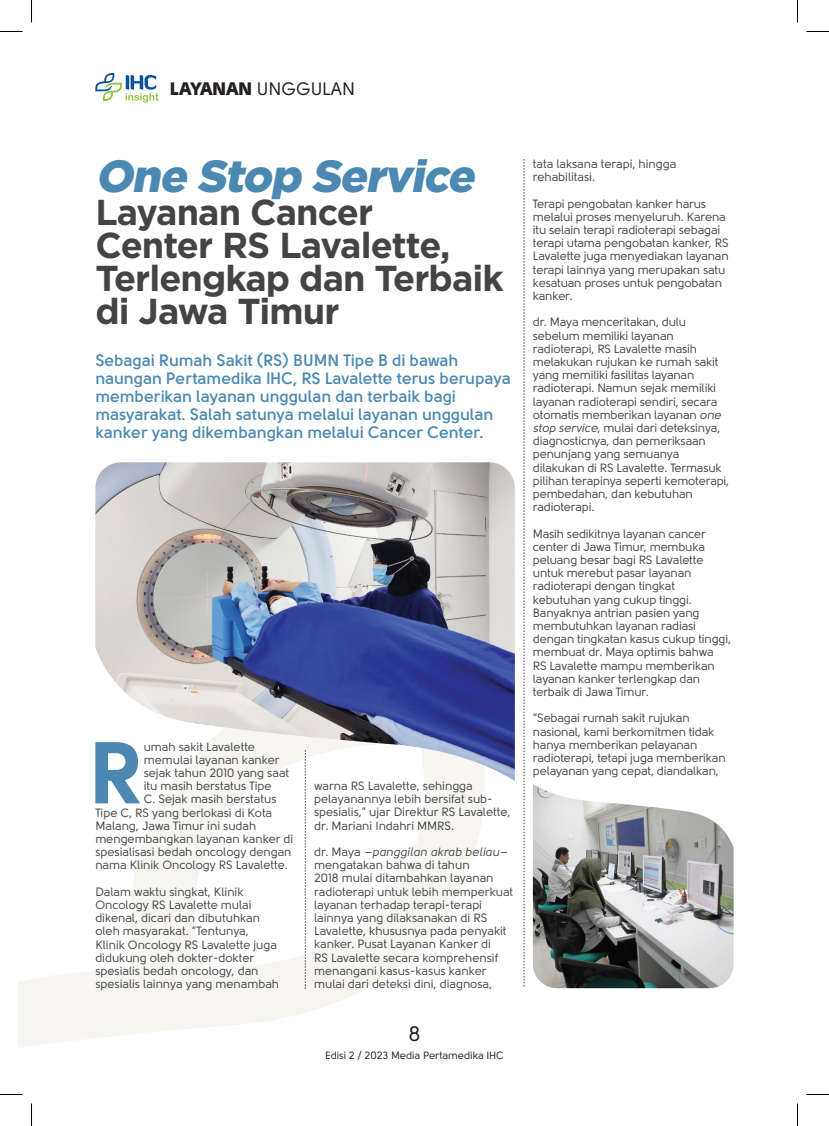
<style>
.page{position:relative;width:829px;height:1126px;background:#fff}
.page>*{position:absolute;margin:0;border:0;box-sizing:border-box;transform-origin:0 0}
.t1{font:87.45px "Solomon Sans Bold";color:#4b89b2}
.t2{font:italic 900 45px "Gotham Pro";color:#4b89b2}
.t3{font:700 36px/33px "Gotham Pro";letter-spacing:-.025em;color:#434445}
.t4{font:21px "Solomon";color:#231f20}
.t5{font:18px "Solomon";color:#231f20}
.t6{font:700 16.5px/18.1px "Solomon Sans Semi";letter-spacing:-.01em;color:#4b89b2}
.t7{font:12px/13.2px "Solomon";letter-spacing:-.01em;color:#434445}
.t8{font:12px "Solomon Sans Normal Italic";color:#434445}
.t9{font:10.5px "Solomon";color:#231f20}
.s1{font-family:"Solomon Sans Black"}
.s2{font-family:"Solomon"}
.s3{font-family:"Solomon Sans Normal Italic"}
</style>
<div class="page">
<svg style="left:19px;top:781px;width:466px;height:314px"></svg>
<img style="left:95px;top:462px;width:419px;height:319px">
<img style="left:532px;top:784px;width:201px;height:204px">
<svg style="left:305px;top:750px;width:1px;height:239px"></svg>
<svg style="left:523px;top:159px;width:1px;height:827px"></svg>
<svg style="left:95px;top:72px;width:64px;height:31px"></svg>
<svg style="left:0;top:31px;width:22px;height:1px"></svg>
<svg style="left:806px;top:31px;width:22px;height:1px"></svg>
<svg style="left:0;top:1094px;width:22px;height:1px"></svg>
<svg style="left:806px;top:1094px;width:22px;height:1px"></svg>
<svg style="left:31px;top:0;width:1px;height:22px"></svg>
<svg style="left:31px;top:1103px;width:1px;height:23px"></svg>
<svg style="left:797px;top:0;width:1px;height:22px"></svg>
<svg style="left:797px;top:1103px;width:1px;height:23px"></svg>
<h3 class="t5" style="left:170px;top:79px;width:186px"><span class="s1">LAYANAN</span> UNGGULAN</h3>
<h2 class="t2" style="left:95px;top:150px;width:389px">One Stop Service</h2>
<h3 class="t3" style="left:95px;top:195px;width:410px">Layanan Cancer<br>Center RS Lavalette,<br>Terlengkap dan Terbaik di Jawa Timur</h3>
<p class="t6" style="left:95px;top:351px;width:417px">Sebagai Rumah Sakit (RS) BUMN Tipe B di bawah naungan Pertamedika IHC, RS Lavalette terus berupaya memberikan layanan unggulan dan terbaik bagi masyarakat. Salah satunya melalui layanan unggulan kanker yang dikembangkan melalui Cancer Center.</p>
<h1 class="t1" style="left:89px;top:721px;width:56px">R</h1>
<p class="t7" style="left:144px;top:740px;width:113px">umah sakit Lavalette</p>
<p class="t7" style="left:144px;top:753px;width:137px">memulai layanan kanker</p>
<p class="t7" style="left:144px;top:766px;width:147px">sejak tahun 2010 yang saat</p>
<p class="t7" style="left:144px;top:780px;width:129px">itu masih berstatus Tipe</p>
<p class="t7" style="left:144px;top:793px;width:134px">C. Sejak masih berstatus</p>
<p class="t7" style="left:95px;top:806px;width:178px">Tipe C, RS yang berlokasi di Kota</p>
<p class="t7" style="left:95px;top:819px;width:162px">Malang, Jawa Timur ini sudah</p>
<p class="t7" style="left:95px;top:832px;width:199px">mengembangkan layanan kanker di</p>
<p class="t7" style="left:95px;top:846px;width:198px">spesialisasi bedah oncology dengan</p>
<p class="t7" style="left:95px;top:859px;width:194px">nama Klinik Oncology RS Lavalette.</p>
<p class="t7" style="left:95px;top:885px;width:185px">Dalam waktu singkat, Klinik<br>Oncology RS Lavalette mulai dikenal, dicari dan dibutuhkan oleh masyarakat. “Tentunya,<br>Klinik Oncology RS Lavalette juga didukung oleh dokter-dokter spesialis bedah oncology, dan spesialis lainnya yang menambah</p>
<p class="t7" style="left:314px;top:779px;width:198px">warna RS Lavalette, sehingga pelayanannya lebih bersifat sub&shy;spesialis,” ujar Direktur RS Lavalette, dr. Mariani Indahri MMRS.</p>
<p class="t8" style="left:314px;top:845px;width:195px"><span class="s2">dr. Maya</span> –panggilan akrab beliau–</p>
<p class="t7" style="left:314px;top:858px;width:200px">mengatakan bahwa di tahun<br>2018 mulai ditambahkan layanan radioterapi untuk lebih memperkuat layanan terhadap terapi-terapi lainnya yang dilaksanakan di RS<br>Lavalette, khususnya pada penyakit kanker. Pusat Layanan Kanker di<br>RS Lavalette secara komprehensif menangani kasus-kasus kanker mulai dari deteksi dini, diagnosa,</p>
<h3 class="t4" style="left:408px;top:1022px;width:14px">8</h3>
<p class="t9" style="left:325px;top:1050px;width:180px">Edisi 2 / 2023 Media Pertamedika IHC</p>
<p class="t7" style="left:532px;top:157px;width:145px">tata laksana terapi, hingga rehabilitasi.</p>
<p class="t7" style="left:532px;top:197px;width:197px">Terapi pengobatan kanker harus melalui proses menyeluruh. Karena itu selain terapi radioterapi sebagai terapi utama pengobatan kanker, RS<br>Lavalette juga menyediakan layanan terapi lainnya yang merupakan satu kesatuan proses untuk pengobatan kanker.</p>
<p class="t7" style="left:532px;top:316px;width:198px">dr. Maya menceritakan, dulu sebelum memiliki layanan radioterapi, RS Lavalette masih melakukan rujukan ke rumah sakit yang memiliki fasilitas layanan radioterapi. Namun sejak memiliki layanan radioterapi sendiri, secara otomatis memberikan layanan <span class="s3">one stop service</span>, mulai dari deteksinya, diagnosticnya, dan pemeriksaan penunjang yang semuanya dilakukan di RS Lavalette. Termasuk pilihan terapinya seperti kemoterapi, pembedahan, dan kebutuhan radioterapi.</p>
<p class="t7" style="left:532px;top:527px;width:200px">Masih sedikitnya layanan cancer center di Jawa Timur, membuka peluang besar bagi RS Lavalette untuk merebut pasar layanan radioterapi dengan tingkat kebutuhan yang cukup tinggi.<br>Banyaknya antrian pasien yang membutuhkan layanan radiasi dengan tingkatan kasus cukup tinggi, membuat dr. Maya optimis bahwa<br>RS Lavalette mampu memberikan layanan kanker terlengkap dan terbaik di Jawa Timur.</p>
<p class="t7" style="left:532px;top:712px;width:194px">“Sebagai rumah sakit rujukan nasional, kami berkomitmen tidak hanya memberikan pelayanan radioterapi, tetapi juga memberikan pelayanan yang cepat, diandalkan,</p>
</div>
